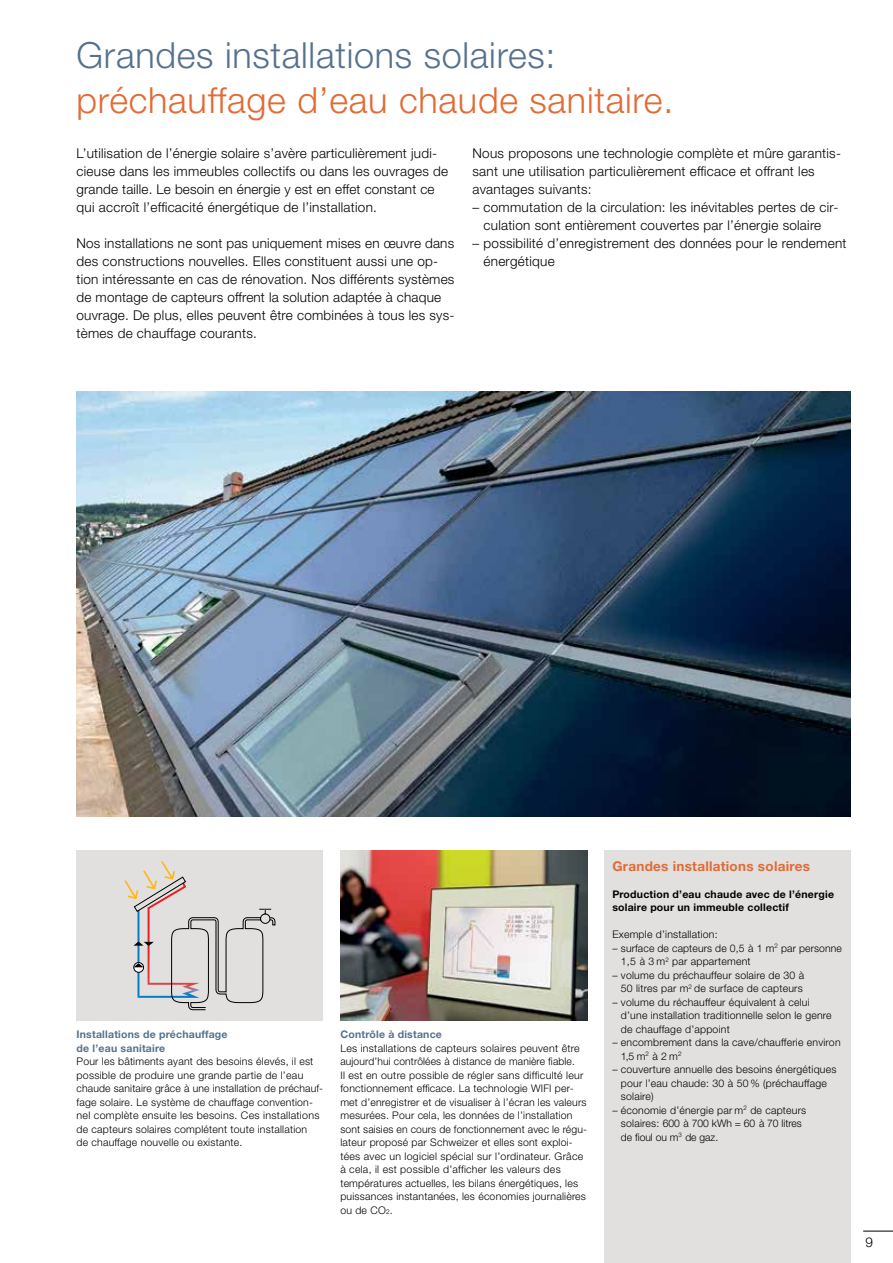
<style>
.page{position:relative;width:893px;height:1263px;background:#fff}
.page>*{position:absolute;margin:0;border:0;box-sizing:border-box;transform-origin:0 0}
.t1{font:300 36px "Helvetica Neue LT Std";letter-spacing:.02em;color:#e16b34}
.t2{font:300 36px "Helvetica Neue LT Std";letter-spacing:.02em;color:#55718e}
.t3{font:300 13.5px/18px "Helvetica Neue LT Std";letter-spacing:.02em;color:#000}
.t4{font:700 13.5px "Helvetica Neue LT Std";letter-spacing:.02em;color:#e16b34}
.t5{font:300 10.5px/13.5px "Helvetica Neue LT Std";letter-spacing:.02em;color:#000}
.t6{font:700 10.5px/13.5px "Helvetica Neue LT Std";letter-spacing:.02em;color:#000}
.t7{font:700 10.5px/13.5px "Helvetica Neue LT Std";letter-spacing:.02em;color:#55718e}
.s1{font-size:6.6px}
</style>
<div class="page">
<hr style="left:863px;top:1231px;width:30px;height:1px;background:#000">
<img style="left:340px;top:850px;width:247px;height:170px">
<div style="left:604px;top:850px;width:246px;height:413px;background:#e2e0df"></div>
<div style="left:77px;top:850px;width:246px;height:170px;background:#e2e0df"></div>
<svg style="left:124px;top:861px;width:151px;height:149px"></svg>
<img style="left:77px;top:391px;width:773px;height:426px">
<h1 class="t2" style="left:77px;top:33px;width:480px">Grandes installations solaires:</h1>
<h1 class="t1" style="left:77px;top:78px;width:598px">préchauffage d’eau chaude sanitaire.</h1>
<p class="t3" style="left:77px;top:144px;width:373px">L’utilisation de l’énergie solaire s’avère particulièrement judi&shy;cieuse dans les immeubles collectifs ou dans les ouvrages de grande taille. Le besoin en énergie y est en effet constant ce qui accroît l’efficacité énergétique de l’installation.</p>
<p class="t3" style="left:77px;top:234px;width:379px">Nos installations ne sont pas uniquement mises en œuvre dans des constructions nouvelles. Elles constituent aussi une op&shy;tion intéressante en cas de rénovation. Nos différents systèmes de montage de capteurs offrent la solution adaptée à chaque ouvrage. De plus, elles peuvent être combinées à tous les sys&shy;tèmes de chauffage courants.</p>
<p class="t3" style="left:472px;top:144px;width:370px">Nous proposons une technologie complète et mûre garantis&shy;sant une utilisation particulièrement efficace et offrant les avantages suivants:</p>
<p class="t3" style="left:472px;top:198px;width:367px;text-align:center">– commutation de la circulation: les inévitables pertes de cir&shy;culation sont entièrement couvertes par l’énergie solaire</p>
<p class="t3" style="left:484px;top:234px;width:364px;text-indent:-11px">– possibilité d’enregistrement des données pour le rendement énergétique</p>
<p class="t7" style="left:77px;top:1027px;width:153px">Installations de préchauffage de l’eau sanitaire</p>
<p class="t5" style="left:77px;top:1054px;width:247px">Pour les bâtiments ayant des besoins élevés, il est possible de produire une grande partie de l’eau chaude sanitaire grâce à une installation de préchauf&shy;fage solaire. Le système de chauffage convention&shy;nel complète ensuite les besoins. Ces installations de capteurs solaires complétent toute installation<br>de chauffage nouvelle ou existante.</p>
<p class="t7" style="left:340px;top:1027px;width:103px">Contrôle à distance</p>
<p class="t5" style="left:340px;top:1041px;width:248px">Les installations de capteurs solaires peuvent être aujourd’hui contrôlées à distance de manière fiable.<br>Il est en outre possible de régler sans difficulté leur fonctionnement efficace. La technologie WIFI per&shy;met d’enregistrer et de visualiser à l’écran les valeurs mesurées. Pour cela, les données de l’installation sont saisies en cours de fonctionnement avec le régu&shy;lateur proposé par Schweizer et elles sont exploi&shy;tées avec un logiciel spécial sur l’ordinateur. Grâce à cela, il est possible d’afficher les valeurs des températures actuelles, les bilans énergétiques, les puissances instantanées, les économies journalières ou de CO<span class="s1">2</span>.</p>
<p class="t4" style="left:612px;top:858px;width:199px">Grandes installations solaires</p>
<p class="t6" style="left:612px;top:887px;width:223px">Production d’eau chaude avec de l’énergie solaire pour un immeuble collectif</p>
<p class="t5" style="left:612px;top:928px;width:107px">Exemple d’installation:</p>
<p class="t5" style="left:621px;top:941px;width:222px;text-indent:-9px">– surface de capteurs de 0,5 à 1 m<sup>2</sup> par personne<br>1,5 à 3 m<sup>2</sup> par appartement</p>
<p class="t5" style="left:612px;top:968px;width:193px;text-align:right">– volume du préchauffeur solaire de 30 à<br>50 litres par m<sup>2</sup> de surface de capteurs</p>
<p class="t5" style="left:621px;top:995px;width:212px;text-indent:-9px">– volume du réchauffeur équivalent à celui d’une installation traditionnelle selon le genre de chauffage d’appoint</p>
<p class="t5" style="left:621px;top:1036px;width:221px;text-indent:-9px">– encombrement dans la cave/chaufferie environ<br>1,5 m<sup>2</sup> à 2 m<sup>2</sup></p>
<p class="t5" style="left:621px;top:1063px;width:217px;text-indent:-9px">– couverture annuelle des besoins énergétiques pour l’eau chaude: 30 à 50 % (préchauffage solaire)</p>
<p class="t5" style="left:621px;top:1103px;width:187px;text-indent:-9px">– économie d’énergie par m<sup>2</sup> de capteurs solaires: 600 à 700 kWh = 60 à 70 litres de fioul ou m<sup>3</sup> de gaz.</p>
<p class="t3" style="left:865px;top:1232px;width:9px">9</p>
</div>
